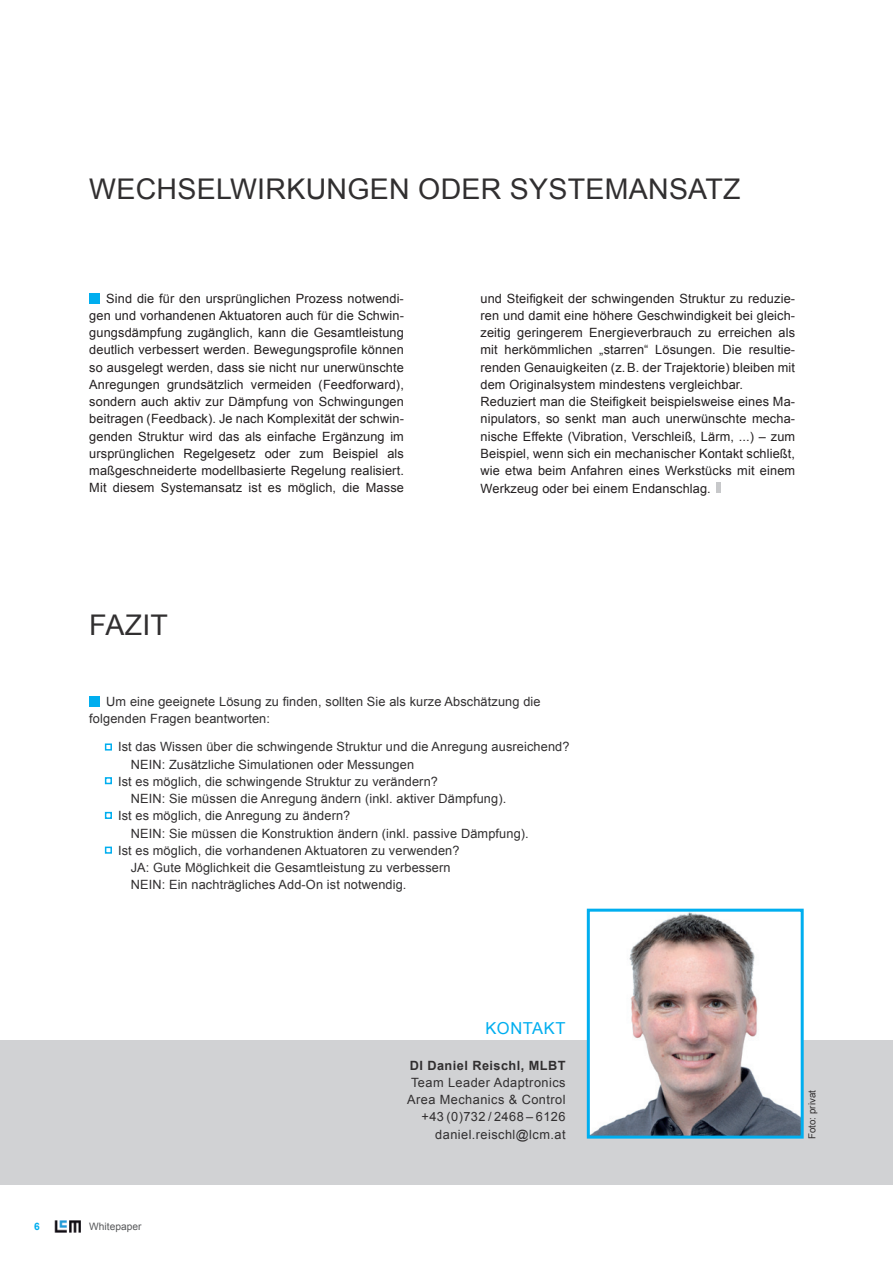
<style>
.page{position:relative;width:893px;height:1263px;background:#fff}
.page>*{position:absolute;margin:0;border:0;box-sizing:border-box;transform-origin:0 0}
.t1{font:28.5px "Arial";letter-spacing:.01em;color:#312f30}
.t2{font:16.5px "Arial";color:#00aeef}
.t3{font:12.75px/17.2px "Arial";letter-spacing:.01em;color:#231f20;text-align:justify}
.t4{font:12.75px/17.2px "Arial";letter-spacing:.01em;color:#312f30}
.t5{font:12.75px/17.2px "Arial";letter-spacing:.035em;color:#312f30;text-align:right}
.t6{font:700 12.75px "Arial";letter-spacing:.035em;color:#312f30}
.t7{font:10.2px "Arial";color:#57585a}
.t8{font:700 10.2px "Arial";color:#00aeef}
.t9{font:9.75px "Arial";letter-spacing:.005em;color:#312f30}
</style>
<div class="page">
<div style="left:0;top:1040px;width:893px;height:144px;background:#d1d2d4"></div>
<img style="left:55px;top:1220px;width:26px;height:12px">
<div style="left:89px;top:696px;width:11px;height:11px;background:#00aeef"></div>
<div style="left:105px;top:743px;width:7px;height:7px;border:2px solid #00aeef"></div>
<div style="left:105px;top:777px;width:7px;height:7px;border:2px solid #00aeef"></div>
<div style="left:105px;top:812px;width:7px;height:7px;border:2px solid #00aeef"></div>
<div style="left:105px;top:846px;width:7px;height:8px;border:2px solid #00aeef"></div>
<img style="left:591px;top:913px;width:209px;height:221px">
<div style="left:587px;top:909px;width:217px;height:229px;border:3px solid #00aeef"></div>
<div style="left:89px;top:293px;width:11px;height:11px;background:#00aeef"></div>
<div style="left:716px;top:483px;width:5px;height:10px;background:#c7c8ca"></div>
<h1 class="t1" style="left:89px;top:171px;width:618px">Wechselwirkungen oder Systemansatz</h1>
<p class="t3" style="left:89px;top:290px;width:316px;text-indent:17px">Sind die für den ursprünglichen Prozess notwendi&shy;gen und vorhandenen Aktuatoren auch für die Schwin&shy;gungsdämpfung zugänglich, kann die Gesamtleistung deutlich verbessert werden. Bewegungsprofile können so ausgelegt werden, dass sie nicht nur unerwünschte Anregungen grundsätzlich vermeiden (Feedforward), sondern auch aktiv zur Dämpfung von Schwingungen beitragen (Feedback). Je nach Komplexität der schwin&shy;genden Struktur wird das als einfache -Ergänzung im ursprünglichen Regelgesetz oder zum Beispiel als maßgeschneiderte modellbasierte Regelung realisiert.<br>Mit diesem Systemansatz ist es möglich, die Masse</p>
<p class="t3" style="left:480px;top:290px;width:316px;text-align:left">und Steifigkeit der schwingenden Struktur zu reduzie&shy;ren und damit eine höhere Geschwindigkeit bei gleich&shy;zeitig geringerem Energieverbrauch zu erreichen als mit herkömmlichen „starren“ Lösungen. Die resultie&shy;renden Genauigkeiten (z. B . der Trajektorie) bleiben mit dem Originalsystem mindestens vergleichbar.<br>Reduziert man die Steifigkeit beispielsweise eines Ma&shy;nipulators, so senkt man auch unerwünschte mecha&shy;nische Effekte (Vibration, Verschleiß, Lärm, ...) – zum Beispiel, wenn sich ein mechanischer Kontakt schließt, wie etwa beim Anfahren eines Werkstücks mit einem Werkzeug oder bei einem Endanschlag.</p>
<h1 class="t1" style="left:89px;top:606px;width:71px">Fazit</h1>
<p class="t4" style="left:89px;top:694px;width:453px;line-height:16.5px;text-indent:17px">Um eine geeignete Lösung zu finden, sollten Sie als kurze Abschätzung die folgenden Fragen beantworten:</p>
<p class="t4" style="left:118px;top:738px;width:453px">Ist das Wissen über die schwingende Struktur und die Anregung ausreichend?<br>NEIN</p>
<p class="t4" style="left:118px;top:756px;width:321px;text-indent:44px">: Zusätzliche Simulationen oder Messungen<br>Ist es möglich, die schwingende Struktur zu verändern?<br>NEIN</p>
<p class="t4" style="left:118px;top:790px;width:390px;text-indent:44px">: Sie müssen die Anregung ändern (inkl. aktiver Dämpfung).<br>Ist es möglich, die Anregung zu ändern?<br>NEIN</p>
<p class="t4" style="left:162px;top:825px;width:369px">: Sie müssen die Konstruktion ändern (inkl. passive Dämpfung).</p>
<p class="t4" style="left:118px;top:842px;width:343px">Ist es möglich, die vorhandenen Aktuatoren zu verwenden?</p>
<p class="t4" style="left:131px;top:859px;width:321px">JA: Gute Möglichkeit die Gesamtleistung zu verbessern</p>
<p class="t4" style="left:118px;top:876px;width:10px">NEIN</p>
<p class="t4" style="left:162px;top:876px;width:246px">: Ein nachträgliches Add-On ist notwendig.</p>
<p class="t8" style="left:34px;top:1219px;width:7px">6</p>
<p class="t7" style="left:89px;top:1220px;width:54px">Whitepaper</p>
<p class="t2" style="left:485px;top:1017px;width:49px">Kontakt</p>
<p class="t6" style="left:410px;top:1056px;width:157px">DI Daniel Reischl, MLBT</p>
<p class="t5" style="left:407px;top:1074px;width:160px">Team Leader Adaptronics<br>Area Mechanics &amp; Control +43 (0)732 / 2468 – 6126 daniel.reischl@lcm.at</p>
<p class="t9" style="left:806px;top:1139px;width:51px;rotate:-90deg">Foto: privat</p>
</div>
